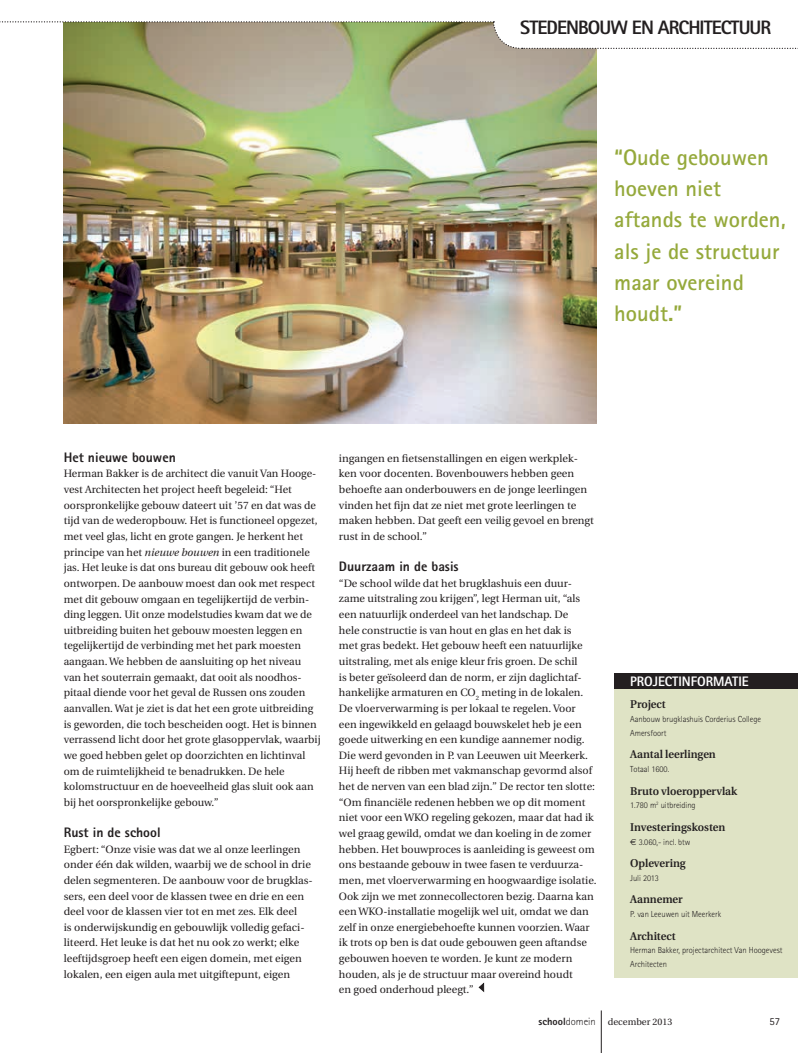
<style>
.page{position:relative;width:798px;height:1053px;background:#fff}
.page>*{position:absolute;margin:0;border:0;box-sizing:border-box;transform-origin:0 0}
.t1{font:700 22.5px/31.2px "Rotis Sans Serif";color:#95a93b}
.t2{font:800 19.38px "Rotis Sans Serif";letter-spacing:-.05em;color:#231f20}
.t3{font:800 13.75px "Rotis Sans Serif";color:#231f20}
.t4{font:800 13.75px "Rotis Sans Serif";color:#fff}
.t5{font:600 11.25px "Utopia";letter-spacing:-.005em;color:#231f20}
.t6{font:10.62px/15.6px "Utopia";color:#231f20}
.t7{font:10.62px "Rotis Sans Serif";color:#231f20}
.t8{font:9.38px "Utopia";color:#231f20}
.t9{font:300 8.75px/13.8px "Rotis Sans Serif";letter-spacing:-.005em;color:#231f20}
.s1{font-style:italic}
.s2{font-family:"Euro Sans";font-weight:400}
.s3{font-family:"Rotis Sans Serif";font-weight:800;font-size:10.5px}
.s4{font-family:"Rotis Sans Serif";font-weight:300;font-size:10.5px}
</style>
<div class="page">
<img style="left:64px;top:50px;width:532px;height:373px">
<svg style="left:478px;top:982px;width:6px;height:10px"></svg>
<svg style="left:0;top:21px;width:798px;height:29px"></svg>
<div style="left:614px;top:673px;width:183px;height:304px;background:#dfe3c5"></div>
<div style="left:614px;top:673px;width:183px;height:15px;background:#231f20"></div>
<hr style="left:600px;top:1010px;width:1px;height:42px;background:#231f20">
<h2 class="t2" style="left:520px;top:15px;width:252px">STEDENBOUW EN ARCHITECTUUR</h2>
<h1 class="t1" style="left:614px;top:141px;width:173px">“Oude gebouwen hoeven niet aftands te worden, als je de structuur maar overeind houdt.”</h1>
<p class="t3" style="left:64px;top:448px;width:114px">Het nieuwe bouwen</p>
<p class="t6" style="left:64px;top:466px;width:258px">Herman Bakker is de architect die vanuit Van Hooge&shy;vest Architecten het project heeft begeleid: “Het oorspronkelijke gebouw dateert uit ’57 en dat was de tijd van de wederopbouw. Het is functioneel opgezet, met veel glas, licht en grote gangen. Je herkent het principe van het <span class="s1">nieuwe bouwen</span> in een traditionele jas. Het leuke is dat ons bureau dit gebouw ook heeft ontworpen. De aanbouw moest dan ook met respect met dit gebouw omgaan en tegelijkertijd de verbin&shy;ding leggen. Uit onze modelstudies kwam dat we de uitbreiding buiten het gebouw moesten leggen en tegelijkertijd de verbinding met het park moesten aangaan. We hebben de aansluiting op het niveau van het souterrain gemaakt, dat ooit als noodhos&shy;pitaal diende voor het geval de Russen ons zouden aanvallen. Wat je ziet is dat het een grote uitbreiding is geworden, die toch bescheiden oogt. Het is binnen verrassend licht door het grote glasoppervlak, waarbij we goed hebben gelet op doorzichten en lichtinval om de ruimtelijkheid te benadrukken. De hele kolomstructuur en de hoeveelheid glas sluit ook aan bij het oorspronkelijke gebouw.”</p>
<p class="t3" style="left:64px;top:823px;width:98px">Rust in de school</p>
<p class="t6" style="left:64px;top:841px;width:250px">Egbert: “Onze visie was dat we al onze leerlingen onder één dak wilden, waarbij we de school in drie delen segmenteren. De aanbouw voor de brugklas&shy;sers, een deel voor de klassen twee en drie en een deel voor de klassen vier tot en met zes. Elk deel<br>is onderwijskundig en gebouwlijk volledig gefaci&shy;liteerd. Het leuke is dat het nu ook zo werkt; elke leeftijdsgroep heeft een eigen domein, met eigen lokalen, een eigen aula met uitgiftepunt, eigen</p>
<p class="t6" style="left:339px;top:450px;width:256px">ingangen en fietsenstallingen en eigen werkplek&shy;ken voor docenten. Bovenbouwers hebben geen behoefte aan onderbouwers en de jonge leerlingen vinden het fijn dat ze niet met grote leerlingen te maken hebben. Dat geeft een veilig gevoel en brengt rust in de school.”</p>
<p class="t3" style="left:339px;top:557px;width:121px">Duurzaam in de basis</p>
<p class="t6" style="left:339px;top:575px;width:259px">“De school wilde dat het brugklashuis een duur&shy;zame uitstraling zou krijgen”, legt Herman uit, “als een natuurlijk onderdeel van het landschap. De<br>hele constructie is van hout en glas en het dak is<br>met gras bedekt. Het gebouw heeft een natuurlijke uitstraling, met als enige kleur fris groen. De schil<br>is beter geïsoleerd dan de norm, er zijn daglichtaf&shy;hankelijke armaturen en CO<sub>2</sub> meting in de lokalen.<br>De vloerverwarming is per lokaal te regelen. Voor<br>een ingewikkeld en gelaagd bouwskelet heb je een goede uitwerking en een kundige aannemer nodig.<br>Die werd gevonden in P. van Leeuwen uit Meerkerk.<br>Hij heeft de ribben met vakmanschap gevormd alsof het de nerven van een blad zijn.” De rector ten slotte: “Om financiële redenen hebben we op dit moment niet voor een WKO regeling gekozen, maar dat had ik wel graag gewild, omdat we dan koeling in de zomer hebben. Het bouwproces is aanleiding is geweest om ons bestaande gebouw in twee fasen te verduurza&shy;men, met vloerverwarming en hoogwaardige isolatie.<br>Ook zijn we met zonnecollectoren bezig. Daarna kan een WKO-installatie mogelijk wel uit, omdat we dan zelf in onze energiebehoefte kunnen voorzien. Waar ik trots op ben is dat oude gebouwen geen aftandse gebouwen hoeven te worden. Je kunt ze modern houden, als je de structuur maar overeind houdt<br>en goed onderhoud pleegt.”</p>
<p class="t4" style="left:630px;top:672px;width:36px">projectinfor</p>
<p class="t4" style="left:712px;top:672px;width:19px">matie</p>
<p class="t5" style="left:630px;top:698px;width:37px">Project</p>
<p class="t9" style="left:630px;top:712px;width:132px">Aanbouw brugklashuis Corderius College<br>Amersfoort</p>
<p class="t5" style="left:630px;top:748px;width:87px">Aantal leerlingen</p>
<p class="t9" style="left:630px;top:762px;width:40px">Totaal 1600.</p>
<p class="t5" style="left:630px;top:784px;width:108px">Bruto vloeroppervlak</p>
<p class="t9" style="left:630px;top:798px;width:67px">1.780 m<sup>2</sup> uitbreiding</p>
<p class="t5" style="left:630px;top:820px;width:97px">Investeringskosten</p>
<p class="t9" style="left:630px;top:834px;width:62px"><span class="s2">e</span> 3.060,- incl. btw</p>
<p class="t5" style="left:630px;top:856px;width:57px">Oplevering</p>
<p class="t9" style="left:630px;top:871px;width:30px">Juli 2013</p>
<p class="t5" style="left:630px;top:893px;width:54px">Aannemer</p>
<p class="t9" style="left:630px;top:907px;width:92px">P. van Leeuwen uit Meerkerk</p>
<p class="t5" style="left:630px;top:929px;width:47px">Architect</p>
<p class="t9" style="left:630px;top:943px;width:154px">Herman Bakker, projectarchitect Van Hoogevest<br>Architecten</p>
<p class="t8" style="left:538px;top:1016px;width:135px"><span class="s3">school</span><span class="s4">domein</span> december 2013</p>
<p class="t7" style="left:769px;top:1014px;width:12px">57</p>
</div>
